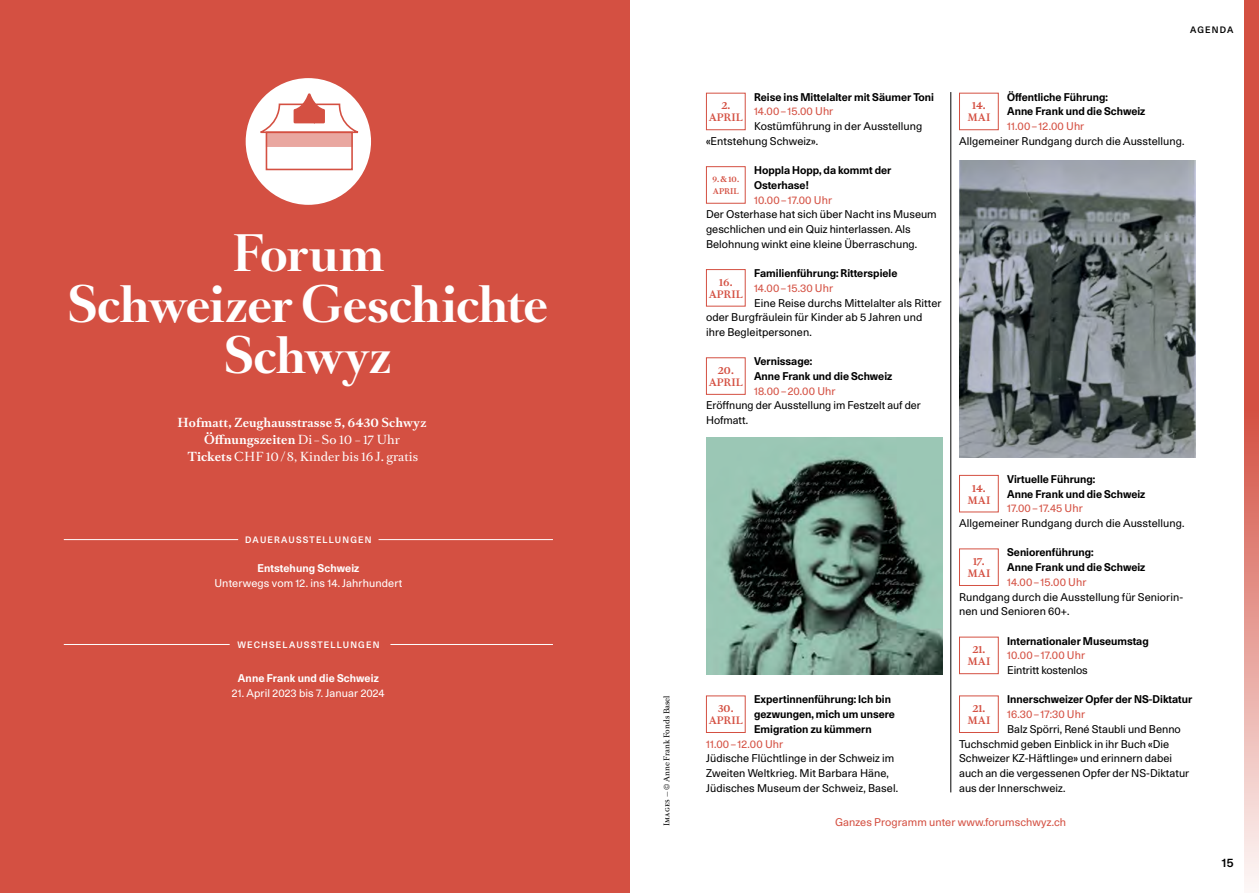
<style>
.page{position:relative;width:1259px;height:893px;background:#fff}
.page>*{position:absolute;margin:0;border:0;box-sizing:border-box;transform-origin:0 0}
.t1{font:700 45px/51px "Romain Headline";letter-spacing:-.005em;color:#fff;text-align:center}
.t2{font:500 12px "Unica 77 LL";color:#000}
.t3{font:700 11.85px/16.8px "Romain Text";letter-spacing:.005em;color:#fff;text-align:center}
.t4{font:10.8px/14.7px "Unica 77 LL";color:#000}
.t5{font:700 10.8px/14.7px "Unica 77 LL";color:#000}
.t6{font:10.8px "Unica 77 LL";letter-spacing:.005em;color:#d45042}
.t7{font:10.8px "Unica 77 LL";letter-spacing:.01em;color:#fff}
.t8{font:700 10.8px "Unica 77 LL";letter-spacing:.01em;color:#fff}
.t9{font:700 9.75px/12px "Romain Text";letter-spacing:.005em;color:#d45042;text-align:center}
.t10{font:500 9px "Unica 77 LL";letter-spacing:.13em;color:#fff}
.t11{font:500 9px "Unica 77 LL";letter-spacing:.13em;color:#000}
.t12{font:7.5px "Romain Text";letter-spacing:.005em;color:#000}
.t13{font:700 7.5px/12px "Romain Text";color:#d45042}
.s1{font-weight:400}
.s2{font-family:"Unica 77 LL";font-weight:300}
</style>
<div class="page">
<div style="left:0;top:0;width:629px;height:893px;background:#d45042"></div>
<div style="left:245px;top:77px;width:127px;height:129px;background:#fff;border-radius:50%"></div>
<div style="left:266px;top:132px;width:87px;height:38px;background:#fff;border:2px solid #d45042"></div>
<div style="left:266px;top:132px;width:87px;height:15px;background:#e9a7a0"></div>
<svg style="left:258px;top:93px;width:101px;height:41px"></svg>
<svg style="left:1244px;top:0;width:15px;height:884px;background:#de7c71"></svg>
<hr style="left:378px;top:539px;width:175px;height:1px;background:#fff">
<hr style="left:64px;top:539px;width:174px;height:1px;background:#fff">
<div style="left:706px;top:93px;width:39px;height:37px;border:1px solid #d45042"></div>
<div style="left:706px;top:166px;width:39px;height:38px;border:1px solid #d45042"></div>
<div style="left:706px;top:269px;width:39px;height:38px;border:1px solid #d45042"></div>
<div style="left:706px;top:357px;width:39px;height:38px;border:1px solid #d45042"></div>
<div style="left:706px;top:695px;width:39px;height:38px;border:1px solid #d45042"></div>
<div style="left:959px;top:93px;width:39px;height:37px;border:1px solid #d45042"></div>
<div style="left:959px;top:475px;width:39px;height:37px;border:1px solid #d45042"></div>
<div style="left:959px;top:548px;width:39px;height:38px;border:1px solid #d45042"></div>
<div style="left:959px;top:637px;width:39px;height:37px;border:1px solid #d45042"></div>
<div style="left:959px;top:695px;width:39px;height:38px;border:1px solid #d45042"></div>
<hr style="left:950px;top:92px;width:1px;height:700px;background:#000">
<img style="left:706px;top:438px;width:236px;height:236px">
<hr style="left:390px;top:644px;width:163px;height:1px;background:#fff">
<hr style="left:64px;top:644px;width:166px;height:1px;background:#fff">
<img style="left:959px;top:161px;width:236px;height:297px">
<h1 class="t1" style="left:69px;top:229px;width:480px">Forum<br>Schweizer Geschichte<br>Schwyz</h1>
<p class="t3" style="left:177px;top:415px;width:250px">Hofmatt, Zeughausstrasse 5, 6430 Schwyz<br>Öffnungszeiten <span class="s1">Di –So 10 – 17 Uhr<br></span>Tickets <span class="s1">CHF 10/8, Kinder bis 16J. gratis</span></p>
<p class="t10" style="left:245px;top:533px;width:128px">DAUERAUSSTELLUNGEN</p>
<p class="t8" style="left:257px;top:561px;width:103px">Entstehung Schweiz</p>
<p class="t7" style="left:214px;top:575px;width:189px">Unterwegs vom 12. ins 14. Jahrhundert</p>
<p class="t10" style="left:237px;top:639px;width:144px">WECHSELAUSSTELLUNGEN</p>
<p class="t8" style="left:238px;top:670px;width:142px">Anne Frank und die Schweiz</p>
<p class="t7" style="left:232px;top:685px;width:154px">21. April 2023 bis 7. Januar 2024</p>
<p class="t12" style="left:662px;top:826px;width:132px;rotate:-90deg">Images — <span class="s2">©</span> Anne Frank Fonds Basel</p>
<p class="t11" style="left:1190px;top:23px;width:45px">AGENDA</p>
<p class="t5" style="left:754px;top:89px;width:181px">Reise ins Mittelalter mit Säumer Toni</p>
<p class="t6" style="left:754px;top:104px;width:81px">14.00– 15.00 Uhr</p>
<p class="t4" style="left:706px;top:118px;width:218px;text-indent:48px">Kostümführung in der Ausstellung «Entstehung Schweiz».</p>
<p class="t13" style="left:712px;top:173px;width:28px">9.&amp; 10.<br>APRIL</p>
<p class="t5" style="left:754px;top:162px;width:139px">Hoppla Hopp, da kommt der<br>Osterhase!</p>
<p class="t6" style="left:754px;top:192px;width:79px">10.00– 17.00 Uhr</p>
<p class="t4" style="left:706px;top:207px;width:232px">Der Osterhase hat sich über Nacht ins Museum geschlichen und ein Quiz hinterlassen. Als<br>Belohnung winkt eine kleine Überraschung.</p>
<p class="t9" style="left:709px;top:276px;width:36px">16.<br>APRIL</p>
<p class="t9" style="left:709px;top:100px;width:36px">2.<br>APRIL</p>
<p class="t5" style="left:754px;top:265px;width:145px">Familienführung: Ritterspiele</p>
<p class="t6" style="left:754px;top:280px;width:81px">14.00– 15.30 Uhr</p>
<p class="t4" style="left:706px;top:295px;width:237px;text-indent:48px">Eine Reise durchs Mittelalter als Ritter oder Burgfräulein für Kinder ab 5 Jahren und ihre Begleitpersonen.</p>
<p class="t9" style="left:709px;top:365px;width:36px">20.<br>APRIL</p>
<p class="t5" style="left:754px;top:354px;width:140px">Vernissage:<br>Anne Frank und die Schweiz</p>
<p class="t6" style="left:754px;top:383px;width:83px">18.00– 20.00 Uhr</p>
<p class="t4" style="left:706px;top:398px;width:216px">Eröffnung der Ausstellung im Festzelt auf der<br>Hofmatt.</p>
<p class="t9" style="left:967px;top:100px;width:24px">14.<br>MAI</p>
<p class="t5" style="left:1007px;top:89px;width:140px">Öffentliche Führung:<br>Anne Frank und die Schweiz</p>
<p class="t6" style="left:1007px;top:118px;width:79px">11.00– 12.00 Uhr</p>
<p class="t4" style="left:959px;top:133px;width:227px">Allgemeiner Rundgang durch die Ausstellung.</p>
<p class="t9" style="left:709px;top:703px;width:36px">30.<br>APRIL</p>
<p class="t5" style="left:754px;top:692px;width:142px">Expertinnenführung: Ich bin gezwungen, mich um unsere<br>Emigration zu kümmern</p>
<p class="t6" style="left:706px;top:736px;width:79px">11.00– 12.00 Uhr</p>
<p class="t4" style="left:706px;top:750px;width:193px">Jüdische Flüchtlinge in der Schweiz im<br>Zweiten Weltkrieg. Mit Barbara Häne,<br>Jüdisches Museum der Schweiz, Basel.</p>
<p class="t9" style="left:967px;top:482px;width:24px">14.<br>MAI</p>
<p class="t5" style="left:1007px;top:471px;width:140px">Virtuelle Führung:<br>Anne Frank und die Schweiz</p>
<p class="t6" style="left:1007px;top:501px;width:77px">17.00– 17.45 Uhr</p>
<p class="t4" style="left:959px;top:515px;width:227px">Allgemeiner Rundgang durch die Ausstellung.</p>
<p class="t9" style="left:967px;top:556px;width:24px">17.<br>MAI</p>
<p class="t5" style="left:1007px;top:545px;width:140px">Seniorenführung:<br>Anne Frank und die Schweiz</p>
<p class="t6" style="left:1007px;top:574px;width:81px">14.00– 15.00 Uhr</p>
<p class="t4" style="left:959px;top:589px;width:225px">Rundgang durch die Ausstellung für Seniorin&shy;nen und Senioren 60+.</p>
<p class="t9" style="left:967px;top:644px;width:24px">21.<br>MAI</p>
<p class="t5" style="left:1007px;top:633px;width:143px">Internationaler Museumstag</p>
<p class="t6" style="left:1007px;top:648px;width:79px">10.00– 17.00 Uhr</p>
<p class="t4" style="left:1007px;top:662px;width:82px">Eintritt kostenlos</p>
<p class="t5" style="left:1007px;top:692px;width:187px">Innerschweizer Opfer der NS-Diktatur</p>
<p class="t6" style="left:1007px;top:706px;width:79px">16.30– 17:30 Uhr</p>
<p class="t4" style="left:959px;top:721px;width:232px;text-indent:48px">Balz Spörri, René Staubli und Benno Tuchschmid geben Einblick in ihr Buch «Die Schweizer KZ-Häftlinge» und erinnern dabei auch an die vergessenen Opfer der NS-Diktatur aus der Innerschweiz.</p>
<p class="t9" style="left:967px;top:703px;width:24px">21.<br>MAI</p>
<p class="t6" style="left:835px;top:814px;width:232px">Ganzes Programm unter www.forumschwyz.ch</p>
<p class="t2" style="left:1221px;top:854px;width:13px">15</p>
</div>
